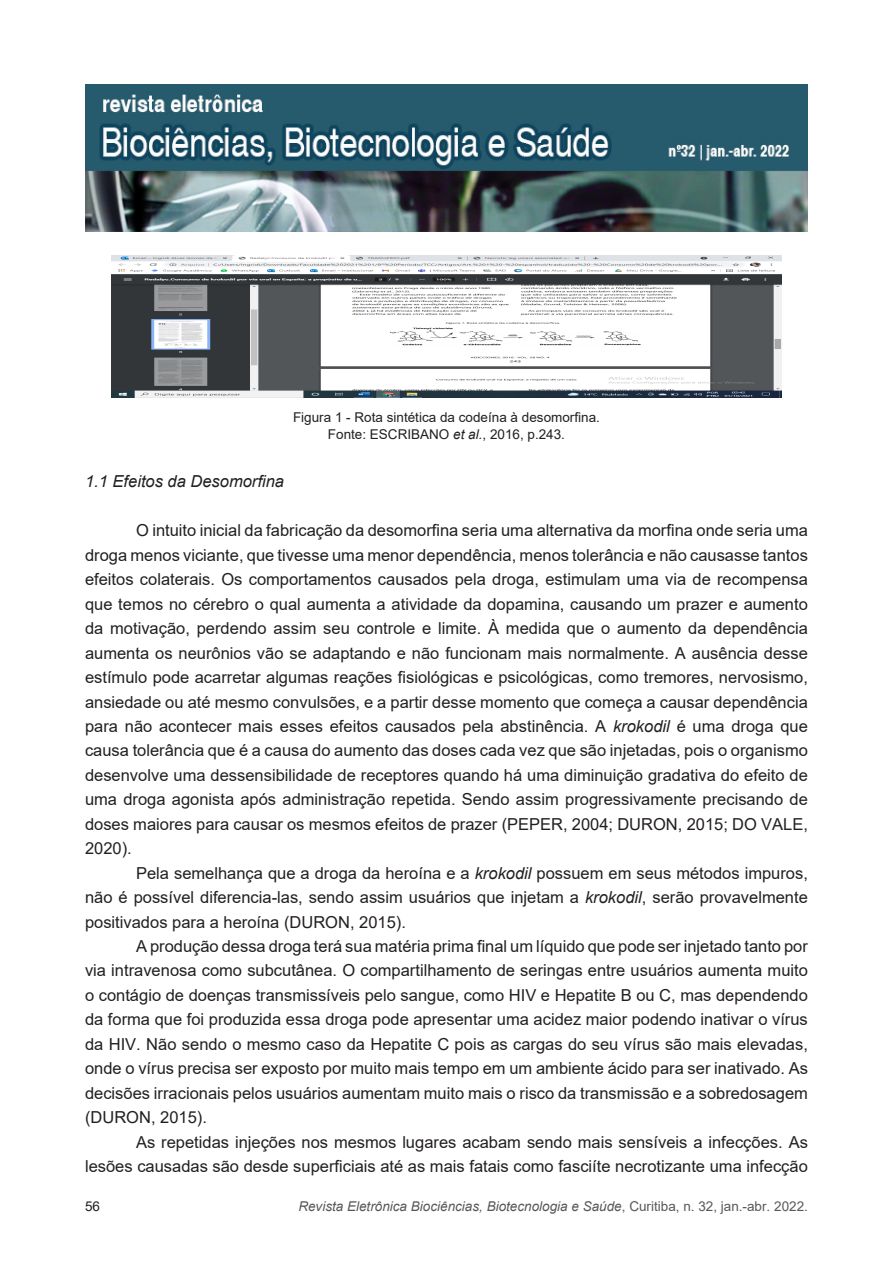
<style>
.page{position:relative;width:893px;height:1263px;background:#fff}
.page>*{position:absolute;margin:0;border:0;box-sizing:border-box;transform-origin:0 0}
.bio_texto{font:16.5px/24.5px "Arial";color:#231f20;text-align:justify}
.bio_subsubtitulo{font:italic 16.5px "Arial";color:#231f20}
.bio_legenda{font:13.5px "Arial";color:#231f20}
.t1{font:italic 13.5px "Arial";color:#57585a}
.s1{font-style:italic}
.s2{color:#222}
.s3{font-style:normal}
</style>
<div class="page">
<img style="left:85px;top:85px;width:723px;height:146px">
<img style="left:112px;top:255px;width:669px;height:142px">
<p class="bio_legenda" style="left:293px;top:408px;width:308px">Figura 1 - Rota sintética da codeína à desomorfina.</p>
<p class="bio_legenda" style="left:328px;top:424px;width:239px">Fonte: ESCRIBANO <span class="s1">et al.</span>, 2016, p.243.</p>
<p class="bio_subsubtitulo" style="left:85px;top:471px;width:201px">1.1 Efeitos da Desomorfina</p>
<p class="bio_texto" style="left:85px;top:518px;width:724px;text-indent:51px">O intuito inicial da fabricação da desomorfina seria uma alternativa da morfina onde seria uma droga menos viciante, que tivesse uma menor dependência, menos tolerância e não causasse tantos efeitos colaterais. Os comportamentos causados pela droga, estimulam uma via de recompensa que temos no cérebro o qual aumenta a atividade da dopamina, causando um prazer e aumento da motivação, perdendo assim seu controle e limite. À medida que o aumento da dependência aumenta os neurônios vão se adaptando e não funcionam mais normalmente. A ausência desse estímulo pode acarretar algumas reações fisiológicas e psicológicas, como tremores, nervosismo, ansiedade ou até mesmo convulsões, e a partir desse momento que começa a causar dependência para não acontecer mais esses efeitos causados pela abstinência. A <span class="s1">krokodil</span> é uma droga que causa tolerância que é a causa do aumento das doses cada vez que são injetadas, pois o organismo desenvolve uma dessensibilidade de receptores quando há uma diminuição gradativa do efeito de uma droga agonista após administração repetida. Sendo assim progressivamente precisando de doses maiores para causar os mesmos efeitos de prazer (PEPER, 2004; DURON, 2015; <span class="s2">DO VALE, 2020</span>).</p>
<p class="bio_texto" style="left:85px;top:860px;width:724px;text-indent:51px">Pela semelhança que a droga da heroína e a <span class="s1">krokodil</span> possuem em seus métodos impuros, não é possível diferencia-las, sendo assim usuários que injetam a <span class="s1">krokodil</span>, serão provavelmente positivados para a heroína (DURON, 2015).</p>
<p class="bio_texto" style="left:85px;top:934px;width:724px;text-indent:51px">A produção dessa droga terá sua matéria prima final um líquido que pode ser injetado tanto por via intravenosa como subcutânea. O compartilhamento de seringas entre usuários aumenta muito o contágio de doenças transmissíveis pelo sangue, como HIV e Hepatite B ou C, mas dependendo da forma que foi produzida essa droga pode apresentar uma acidez maior podendo inativar o vírus da HIV. Não sendo o mesmo caso da Hepatite C pois as cargas do seu vírus são mais elevadas, onde o vírus precisa ser exposto por muito mais tempo em um ambiente ácido para ser inativado. As decisões irracionais pelos usuários aumentam muito mais o risco da transmissão e a sobredosagem (DURON, 2015).</p>
<p class="bio_texto" style="left:85px;top:1129px;width:724px;text-align:right">As repetidas injeções nos mesmos lugares acabam sendo mais sensíveis a infecções. As lesões causadas são desde superficiais até as mais fatais como fasciíte necrotizante uma infecção</p>
<p class="bio_legenda" style="left:85px;top:1197px;width:17px">56</p>
<p class="t1" style="left:298px;top:1197px;width:511px">Revista Eletrônica Biociências, Biotecnologia e Saúde<span class="s3">, Curitiba, n. 32, jan.-abr. 2022.</span></p>
</div>
